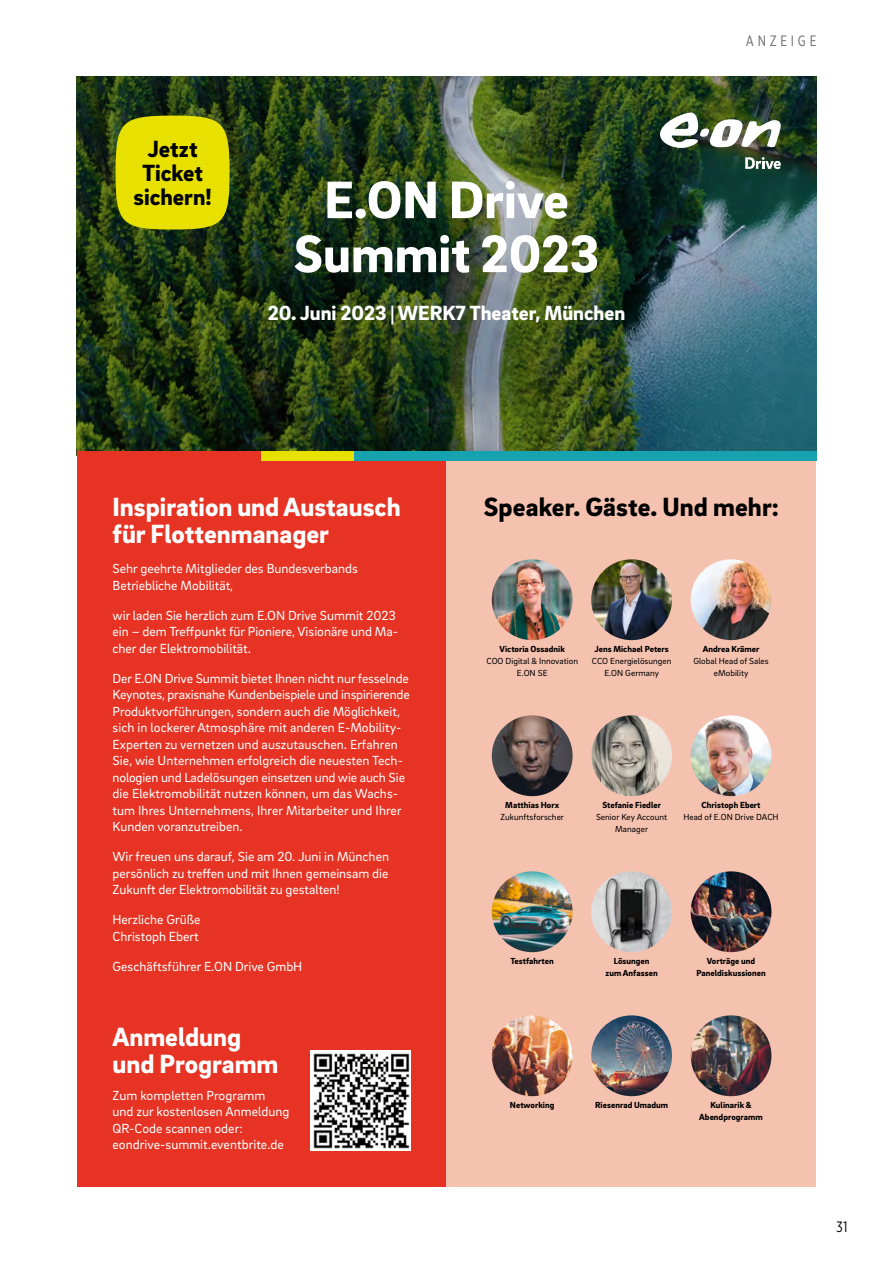
<style>
.page{position:relative;width:893px;height:1263px;background:#fff}
.page>*{position:absolute;margin:0;border:0;box-sizing:border-box;transform-origin:0 0}
.t1{font:900 54px/54px "EON Brix Sans";color:#fff;text-align:center}
.t2{font:900 27px/27px "EON Brix Sans";color:#fff}
.t3{font:900 27px "EON Brix Sans";letter-spacing:.005em;color:#000}
.t4{font:900 24px/24px "EON Brix Sans";color:#000;text-align:center}
.t5{font:900 21px "EON Brix Sans";color:#fff}
.t6{font:15px "Gotham X Narrow";letter-spacing:.25em;color:#706f6f}
.t7{font:15px "Gotham X Narrow";color:#000}
.t8{font:13.5px/16.5px "EON Brix Sans";color:#fff}
.t9{font:9px/12px "EON Brix Sans";letter-spacing:.005em;color:#000;text-align:center}
.t10{font:900 9px/12px "EON Brix Sans";letter-spacing:.005em;color:#000;text-align:center}
.s1{font-weight:900}
</style>
<div class="page">
<div style="left:77px;top:461px;width:369px;height:725px;background:#e63323"></div>
<div style="left:446px;top:461px;width:370px;height:725px;background:#f5c2b0"></div>
<img style="left:492px;top:559px;width:81px;height:81px;border-radius:40px">
<img style="left:492px;top:715px;width:81px;height:81px;border-radius:40px">
<img style="left:492px;top:871px;width:81px;height:81px;border-radius:40px">
<img style="left:492px;top:1015px;width:81px;height:81px;border-radius:40px">
<img style="left:591px;top:559px;width:81px;height:81px;border-radius:40px">
<img style="left:591px;top:715px;width:81px;height:81px">
<img style="left:591px;top:871px;width:81px;height:81px;border-radius:40px">
<img style="left:591px;top:1015px;width:81px;height:81px">
<img style="left:691px;top:559px;width:80px;height:81px;border-radius:40px">
<img style="left:691px;top:715px;width:80px;height:81px;border-radius:40px">
<img style="left:691px;top:871px;width:80px;height:81px;border-radius:40px">
<img style="left:691px;top:1015px;width:80px;height:81px;border-radius:40px">
<img style="left:77px;top:77px;width:739px;height:374px">
<div style="left:77px;top:451px;width:184px;height:10px;background:#e63323"></div>
<div style="left:261px;top:451px;width:93px;height:10px;background:#e8e100"></div>
<div style="left:354px;top:451px;width:462px;height:10px;background:#17a2b0"></div>
<img style="left:660px;top:113px;width:121px;height:35px">
<svg style="left:745px;top:157px;width:36px;height:12px"></svg>
<img style="left:311px;top:1051px;width:99px;height:99px">
<div style="left:116px;top:116px;width:114px;height:114px;background:#e8e100;border-radius:50%"></div>
<p class="t4" style="left:134px;top:136px;width:80px">Jetzt<br>Ticket sichern!</p>
<p class="t1" style="left:294px;top:170px;width:307px">E.ON Drive<br>Summit 2023</p>
<p class="t5" style="left:268px;top:299px;width:359px">20. Juni 2023 | WERK7 Theater, München</p>
<p class="t6" style="left:746px;top:32px;width:72px">ANZEIGE</p>
<p class="t2" style="left:113px;top:492px;width:290px">Inspiration und Austausch für Flottenmanager</p>
<p class="t8" style="left:113px;top:560px;width:247px">Sehr geehrte Mitglieder des Bundesverbands<br>Betriebliche Mobilität,</p>
<p class="t8" style="left:113px;top:606px;width:287px">wir laden Sie herzlich zum E.ON Drive Summit 2023 ein – dem Treffpunkt für Pioniere, Visionäre und Ma&shy;cher der Elektromobilität.</p>
<p class="t8" style="left:113px;top:669px;width:299px">Der E.ON Drive Summit bietet Ihnen nicht nur fesselnde Keynotes, praxisnahe Kundenbeispiele und inspirierende Produktvorführungen, sondern auch die Möglichkeit, sich in lockerer Atmosphäre mit anderen E-Mobility-Experten zu vernetzen und auszutauschen. Erfahren Sie, wie Unternehmen erfolgreich die neuesten Tech&shy;nologien und Ladelösungen einsetzen und wie auch Sie die Elektromobilität nutzen können, um das Wachs&shy;tum Ihres Unternehmens, Ihrer Mitarbeiter und Ihrer Kunden voranzutreiben.</p>
<p class="t8" style="left:113px;top:848px;width:278px;text-align:justify">Wir freuen uns darauf, Sie am 20. Juni in München persönlich zu treffen und mit Ihnen gemeinsam die Zukunft der Elektromobilität zu gestalten!</p>
<p class="t8" style="left:113px;top:911px;width:89px">Herzliche Grüße<br>Christoph Ebert</p>
<p class="t8" style="left:113px;top:957px;width:191px">Geschäftsführer E.ON Drive GmbH</p>
<p class="t2" style="left:113px;top:1022px;width:167px">Anmeldung und Programm</p>
<p class="t8" style="left:113px;top:1086px;width:178px">Zum kompletten Programm und zur kostenlosen Anmeldung<br>QR-Code scannen oder: eondrive-summit.eventbrite.de</p>
<p class="t3" style="left:484px;top:489px;width:297px">Speaker. Gäste. Und mehr:</p>
<p class="t9" style="left:486px;top:643px;width:93px"><span class="s1">Victoria Ossadnik<br></span>COO Digital &amp; Innovation<br>E.ON SE</p>
<p class="t9" style="left:592px;top:643px;width:81px"><span class="s1">Jens Michael Peters<br></span>CCO Energielösungen<br>E.ON Germany</p>
<p class="t9" style="left:693px;top:643px;width:77px"><span class="s1">Andrea Krämer<br></span>Global Head of Sales eMobility</p>
<p class="t9" style="left:500px;top:799px;width:65px"><span class="s1">Matthias Horx<br></span>Zukunftsforscher</p>
<p class="t9" style="left:596px;top:799px;width:73px"><span class="s1">Stefanie Fiedler<br></span>Senior Key Account<br>Manager</p>
<p class="t9" style="left:683px;top:799px;width:97px"><span class="s1">Christoph Ebert<br></span>Head of E.ON Drive DACH</p>
<p class="t10" style="left:511px;top:955px;width:45px">Testfahrten</p>
<p class="t10" style="left:606px;top:955px;width:54px">Lösungen zum Anfassen</p>
<p class="t10" style="left:696px;top:955px;width:71px">Vorträge und<br>Paneldiskussionen</p>
<p class="t10" style="left:510px;top:1099px;width:46px">Networking</p>
<p class="t10" style="left:595px;top:1099px;width:74px">Riesenrad Umadum</p>
<p class="t10" style="left:699px;top:1099px;width:65px">Kulinarik &amp;<br>Abendprogramm</p>
<p class="t7" style="left:836px;top:1218px;width:13px">31</p>
</div>
